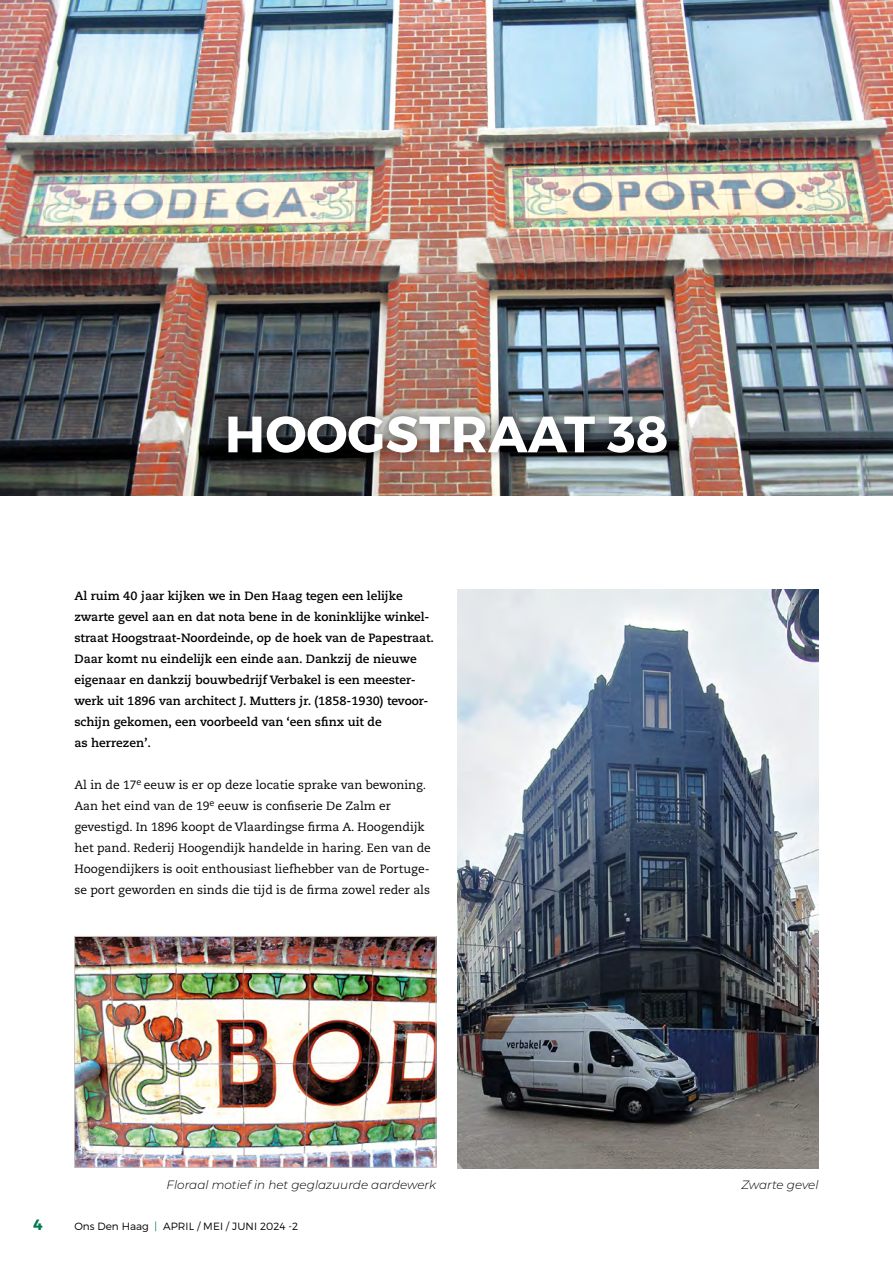
<style>
.page{position:relative;width:893px;height:1263px;background:#fff}
.page>*{position:absolute;margin:0;border:0;box-sizing:border-box;transform-origin:0 0}
.t1{font:700 51px "Montserrat";letter-spacing:.01em;color:#fff}
.t2{font:700 15px "Montserrat";color:#007a4e}
.t3{font:700 12px/21px "Caecilia LT Std";color:#000}
.t4{font:12px/21px "Caecilia LT Std";color:#000}
.t5{font:italic 300 12px "Montserrat";color:#000}
.t6{font:300 10.5px "Montserrat";color:#000}
.s1{color:#007a4e}
</style>
<div class="page">
<img style="left:0;top:0;width:893px;height:495px">
<img style="left:76px;top:938px;width:358px;height:227px">
<div style="left:74px;top:936px;width:362px;height:231px;border:1px solid #c6c6c6"></div>
<img style="left:457px;top:589px;width:362px;height:579px">
<div style="left:214px;top:402px;width:466px;height:64px;background:#000;opacity:.75"></div>
<h1 class="t1" style="left:225px;top:403px;width:445px">HOOGSTRAAT 38</h1>
<p class="t3" style="left:74px;top:586px;width:361px">Al ruim 40 jaar kijken we in Den Haag tegen een lelijke zwarte gevel aan en dat nota bene in de koninklijke winkel&shy;straat Hoogstraat-Noordeinde, op de hoek van de Papestraat.<br>Daar komt nu eindelijk een einde aan. Dankzij de nieuwe eigenaar en dankzij bouwbedrijf Verbakel is een meester&shy;werk uit 1896 van architect J. Mutters jr. (1858-1930) tevoor&shy;schijn gekomen, een voorbeeld van ‘een sfinx uit de<br>as herrezen’.</p>
<p class="t4" style="left:74px;top:775px;width:358px">Al in de 17<sup>e</sup> eeuw is er op deze locatie sprake van bewoning.<br>Aan het eind van de 19<sup>e</sup> eeuw is confiserie De Zalm er gevestigd. In 1896 koopt de Vlaardingse firma A. Hoogendijk het pand. Rederij Hoogendijk handelde in haring. Een van de Hoogendijkers is ooit enthousiast liefhebber van de Portuge&shy;se port geworden en sinds die tijd is de firma zowel reder als</p>
<p class="t5" style="left:167px;top:1176px;width:271px">Floraal motief in het geglazuurde aardewerk</p>
<p class="t5" style="left:741px;top:1176px;width:79px">Zwarte gevel</p>
<p class="t2" style="left:33px;top:1215px;width:11px">4</p>
<p class="t6" style="left:74px;top:1220px;width:225px">Ons Den Haag <span class="s1">|</span> APRIL / MEI / JUNI 2024 -2</p>
</div>
